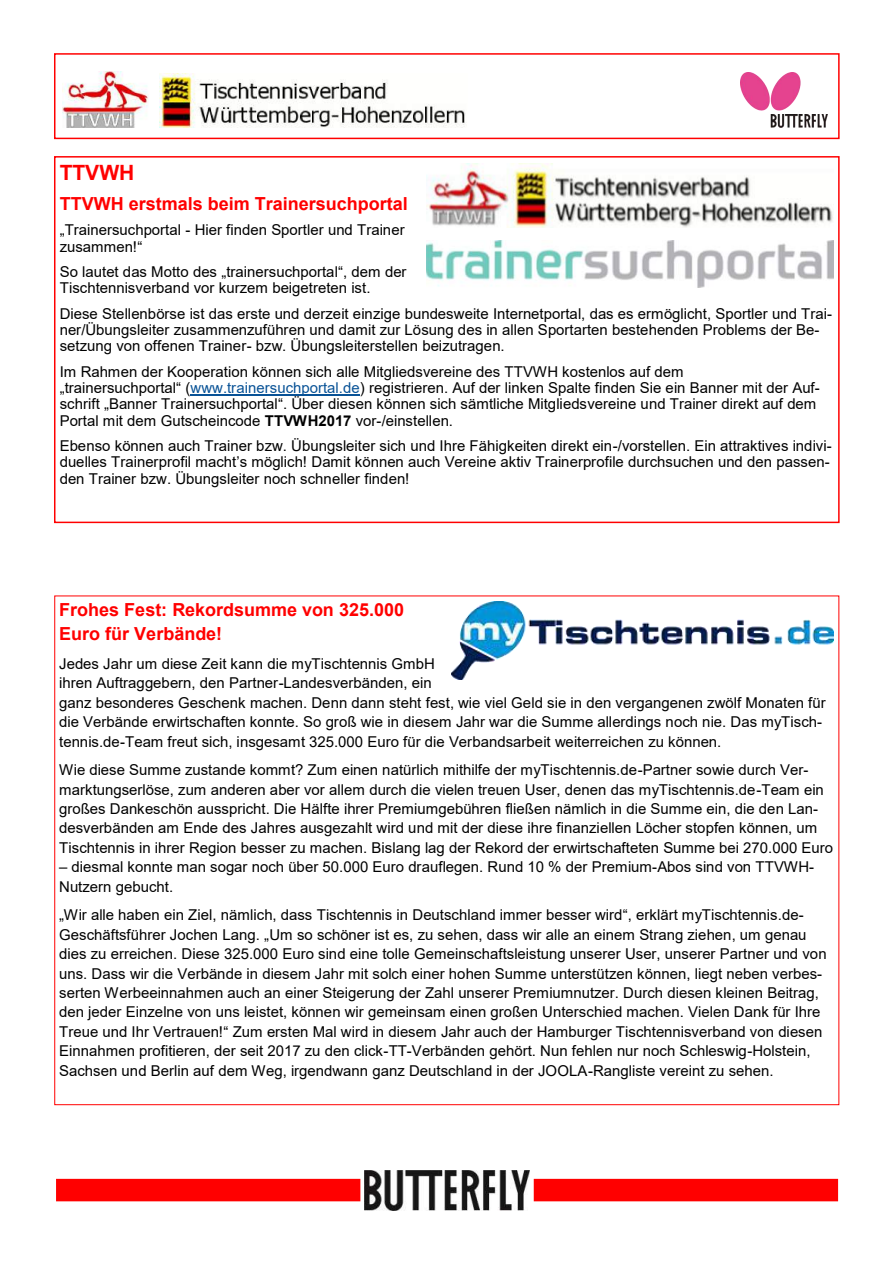
<style>
.page{position:relative;width:893px;height:1263px;background:#fff}
.page>*{position:absolute;margin:0;border:0;box-sizing:border-box;transform-origin:0 0}
.t1{font:700 21px "Arial";letter-spacing:-.005em;color:#f00}
.t2{font:700 18px/23.4px "Arial";color:#f00}
.t3{font:15px/19.5px "Arial";color:#000}
.s1{color:#085296}
.s2{font-weight:700}
</style>
<div class="page">
<div style="left:54px;top:53px;width:786px;height:86px;border:2px solid #f00"></div>
<img style="left:63px;top:71px;width:85px;height:56px">
<img style="left:159px;top:73px;width:307px;height:54px">
<img style="left:741px;top:72px;width:86px;height:55px">
<img style="left:365px;top:1170px;width:164px;height:40px">
<div style="left:56px;top:1179px;width:304px;height:22px;background:#f00"></div>
<div style="left:534px;top:1179px;width:304px;height:22px;background:#f00"></div>
<div style="left:54px;top:156px;width:786px;height:367px;border:2px solid #f00"></div>
<hr style="left:191px;top:394px;width:169px;height:1px;background:#085296">
<img style="left:426px;top:163px;width:407px;height:64px">
<img style="left:426px;top:240px;width:408px;height:48px">
<img style="left:451px;top:602px;width:383px;height:77px">
<h1 class="t1" style="left:60px;top:161px;width:76px">TTVWH</h1>
<p class="t2" style="left:60px;top:192px;width:350px">TTVWH erstmals beim Trainersuchportal</p>
<p class="t3" style="left:60px;top:222px;width:346px;line-height:16.4px">„Trainersuchportal - Hier finden Sportler und Trainer zusammen!“</p>
<p class="t3" style="left:60px;top:263px;width:348px;line-height:16.4px">So lautet das Motto des „trainersuchportal“, dem der<br>Tischtennisverband vor kurzem beigetreten ist.</p>
<p class="t3" style="left:60px;top:305px;width:774px;line-height:16.4px">Diese Stellenbörse ist das erste und derzeit einzige bundesweite Internetportal, das es ermöglicht, Sportler und Trai&shy;ner/Übungsleiter zusammenzuführen und damit zur Lösung des in allen Sportarten bestehenden Problems der Be&shy;setzung von offenen Trainer- bzw. Übungsleiterstellen beizutragen.</p>
<p class="t3" style="left:60px;top:363px;width:762px;line-height:16.4px">Im Rahmen der Kooperation können sich alle Mitgliedsvereine des TTVWH kostenlos auf dem<br>„trainersuchportal“ (<span class="s1">www.trainersuchportal.de</span>) registrieren. Auf der linken Spalte finden Sie ein Banner mit der Auf&shy;schrift „Banner Trainersuchportal“. Über diesen können sich sämtliche Mitgliedsvereine und Trainer direkt auf dem Portal mit dem Gutscheincode <span class="s2">TTVWH2017</span> vor-/einstellen.</p>
<p class="t3" style="left:60px;top:437px;width:773px;line-height:16.4px">Ebenso können auch Trainer bzw. Übungsleiter sich und Ihre Fähigkeiten direkt ein-/vorstellen. Ein attraktives indivi&shy;duelles Trainerprofil macht’s möglich! Damit können auch Vereine aktiv Trainerprofile durchsuchen und den passen&shy;den Trainer bzw. Übungsleiter noch schneller finden!</p>
<p class="t2" style="left:59px;top:598px;width:346px">Frohes Fest: Rekordsumme von 325.000<br>Euro für Verbände!</p>
<p class="t3" style="left:59px;top:654px;width:768px">Jedes Jahr um diese Zeit kann die myTischtennis GmbH<br>ihren Auftraggebern, den Partner-Landesverbänden, ein<br>ganz besonderes Geschenk machen. Denn dann steht fest, wie viel Geld sie in den vergangenen zwölf Monaten für die Verbände erwirtschaften konnte. So groß wie in diesem Jahr war die Summe allerdings noch nie. Das myTisch&shy;tennis.de-Team freut sich, insgesamt 325.000 Euro für die Verbandsarbeit weiterreichen zu können.</p>
<p class="t3" style="left:59px;top:760px;width:775px">Wie diese Summe zustande kommt? Zum einen natürlich mithilfe der myTischtennis.de-Partner sowie durch Ver&shy;marktungserlöse, zum anderen aber vor allem durch die vielen treuen User, denen das myTischtennis.de-Team ein großes Dankeschön ausspricht. Die Hälfte ihrer Premiumgebühren fließen nämlich in die Summe ein, die den Lan&shy;desverbänden am Ende des Jahres ausgezahlt wird und mit der diese ihre finanziellen Löcher stopfen können, um Tischtennis in ihrer Region besser zu machen. Bislang lag der Rekord der erwirtschafteten Summe bei 270.000 Euro</p>
<p class="t3" style="left:59px;top:857px;width:756px">– diesmal konnte man sogar noch über 50.000 Euro drauflegen. Rund 10 % der Premium-Abos sind von TTVWH-<br>Nutzern gebucht.</p>
<p class="t3" style="left:59px;top:905px;width:769px">„Wir alle haben ein Ziel, nämlich, dass Tischtennis in Deutschland immer besser wird“, erklärt myTischtennis.de-Geschäftsführer Jochen Lang. „Um so schöner ist es, zu sehen, dass wir alle an einem Strang ziehen, um genau dies zu erreichen. Diese 325.000 Euro sind eine tolle Gemeinschaftsleistung unserer User, unserer Partner und von uns. Dass wir die Verbände in diesem Jahr mit solch einer hohen Summe unterstützen können, liegt neben verbes&shy;serten Werbeeinnahmen auch an einer Steigerung der Zahl unserer Premiumnutzer. Durch diesen kleinen Beitrag, den jeder Einzelne von uns leistet, können wir gemeinsam einen großen Unterschied machen. Vielen Dank für Ihre Treue und Ihr Vertrauen!“ Zum ersten Mal wird in diesem Jahr auch der Hamburger Tischtennisverband von diesen Einnahmen profitieren, der seit 2017 zu den click-TT-Verbänden gehört. Nun fehlen nur noch Schleswig-Holstein, Sachsen und Berlin auf dem Weg, irgendwann ganz Deutschland in der JOOLA-Rangliste vereint zu sehen.</p>
</div>
